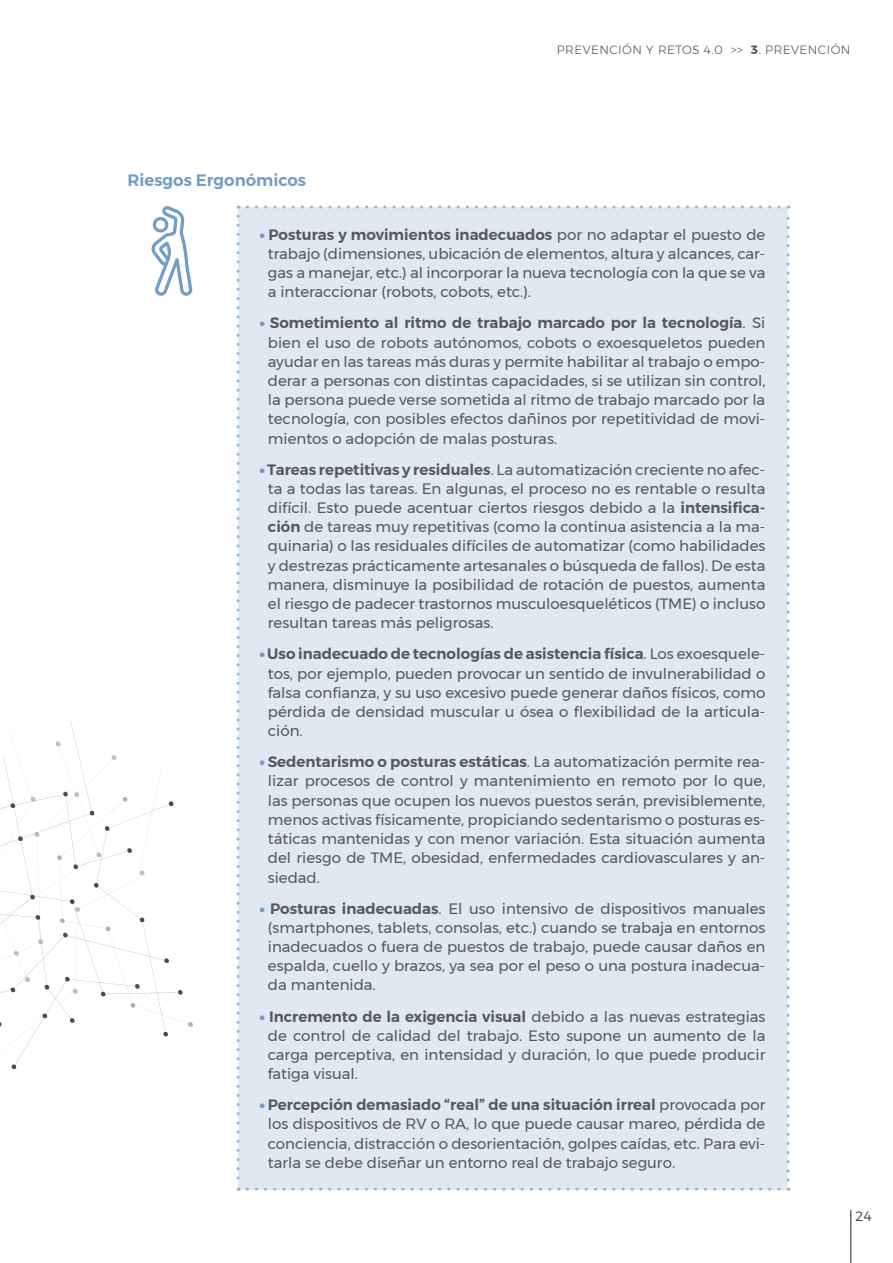
<style>
.page{position:relative;width:893px;height:1263px;background:#fff}
.page>*{position:absolute;margin:0;border:0;box-sizing:border-box;transform-origin:0 0}
.Estilo_de_párrafo_1{font:600 16.5px "Montserrat";color:#729dc6}
.Estilo_de_párrafo_1-2{font:15px/19.2px "Montserrat";color:#57585a;text-align:justify}
.t1{font:300 13.5px "Montserrat";color:#231f20}
.t2{font:300 12px "Montserrat";letter-spacing:.04em;color:#57585a}
.s1{font-weight:700}
.s2{font-weight:400}
.s3{font-weight:900;color:#729dc6}
.s4{font-weight:600}
</style>
<div class="page">
<hr style="left:850px;top:1210px;width:1px;height:53px;background:#231f20">
<div style="left:238px;top:207px;width:550px;height:982px;background:#e0e8f2"></div>
<svg style="left:237px;top:216px;width:3px;height:975px"></svg>
<svg style="left:247px;top:1188px;width:542px;height:3px"></svg>
<svg style="left:787px;top:206px;width:3px;height:974px"></svg>
<svg style="left:238px;top:206px;width:541px;height:3px"></svg>
<svg style="left:151px;top:206px;width:42px;height:90px"></svg>
<svg style="left:0;top:721px;width:193px;height:349px"></svg>
<p class="t2" style="left:557px;top:41px;width:295px">PREVENCIÓN Y RETOS 4.0 &gt;&gt; <span class="s1">3</span><span class="s2">.</span> PREVENCIÓN</p>
<p class="Estilo_de_párrafo_1" style="left:128px;top:167px;width:180px">Riesgos Ergonómicos</p>
<p class="Estilo_de_párrafo_1-2" style="left:268px;top:224px;width:499px;text-indent:-9px"><span class="s3">•</span> <span class="s4">Posturas y movimientos inadecuados</span> por no adaptar el puesto de trabajo (dimensiones, ubicación de elementos, altura y alcances, car&shy;gas a manejar, etc.) al incorporar la nueva tecnología con la que se va a interaccionar (robots, cobots, etc.).</p>
<p class="Estilo_de_párrafo_1-2" style="left:268px;top:313px;width:499px;text-indent:-9px"><span class="s3">•</span> <span class="s4">Sometimiento al ritmo de trabajo marcado por la tecnología</span>. Si bien el uso de robots autónomos, cobots o exoesqueletos pueden ayudar en las tareas más duras y permite habilitar al trabajo o empo&shy;derar a personas con distintas capacidades, si se utilizan sin control, la persona puede verse sometida al ritmo de trabajo marcado por la tecnología, con posibles efectos dañinos por repetitividad de movi&shy;mientos o adopción de malas posturas.</p>
<p class="Estilo_de_párrafo_1-2" style="left:268px;top:459px;width:499px;text-indent:-9px"><span class="s3">•</span> <span class="s4">Tareas repetitivas y residuales</span>. La automatización creciente no afec&shy;ta a todas las tareas. En algunas, el proceso no es rentable o resulta difícil. Esto puede acentuar ciertos riesgos debido a la <span class="s4">intensifica&shy;ción</span> de tareas muy repetitivas (como la continua asistencia a la ma&shy;quinaria) o las residuales difíciles de automatizar (como habilidades y destrezas prácticamente artesanales o búsqueda de fallos). De esta manera, disminuye la posibilidad de rotación de puestos, aumenta el riesgo de padecer trastornos musculoesqueléticos (TME) o incluso resultan tareas más peligrosas.</p>
<p class="Estilo_de_párrafo_1-2" style="left:268px;top:644px;width:499px;text-indent:-9px"><span class="s3">•</span> <span class="s4">Uso inadecuado de tecnologías de asistencia física</span>. Los exoesquele&shy;tos, por ejemplo, pueden provocar un sentido de invulnerabilidad o falsa confianza, y su uso excesivo puede generar daños físicos, como pérdida de densidad muscular u ósea o flexibilidad de la articula&shy;ción.</p>
<p class="Estilo_de_párrafo_1-2" style="left:268px;top:752px;width:499px;text-indent:-9px"><span class="s3">•</span> <span class="s4">Sedentarismo o posturas estáticas</span>. La automatización permite rea&shy;lizar procesos de control y mantenimiento en remoto por lo que, las personas que ocupen los nuevos puestos serán, previsiblemente, menos activas físicamente, propiciando sedentarismo o posturas es&shy;táticas mantenidas y con menor variación. Esta situación aumenta del riesgo de TME, obesidad, enfermedades cardiovasculares y an&shy;siedad.</p>
<p class="Estilo_de_párrafo_1-2" style="left:268px;top:898px;width:499px;text-indent:-9px"><span class="s3">•</span> <span class="s4">Posturas inadecuadas</span>. El uso intensivo de dispositivos manuales (smartphones, tablets, consolas, etc.) cuando se trabaja en entornos inadecuados o fuera de puestos de trabajo, puede causar daños en espalda, cuello y brazos, ya sea por el peso o una postura inadecua&shy;da mantenida.</p>
<p class="Estilo_de_párrafo_1-2" style="left:268px;top:1006px;width:499px;text-indent:-9px"><span class="s3">•</span> <span class="s4">Incremento de la exigencia visual</span> debido a las nuevas estrategias de control de calidad del trabajo. Esto supone un aumento de la carga perceptiva, en intensidad y duración, lo que puede producir fatiga visual.</p>
<p class="Estilo_de_párrafo_1-2" style="left:268px;top:1095px;width:499px;text-indent:-9px"><span class="s3">•</span> <span class="s4">Percepción demasiado “real” de una situación irreal</span> provocada por los dispositivos de RV o RA, lo que puede causar mareo, pérdida de conciencia, distracción o desorientación, golpes caídas, etc. Para evi&shy;tarla se debe diseñar un entorno real de trabajo seguro.</p>
<p class="t1" style="left:855px;top:1205px;width:18px">24</p>
</div>
